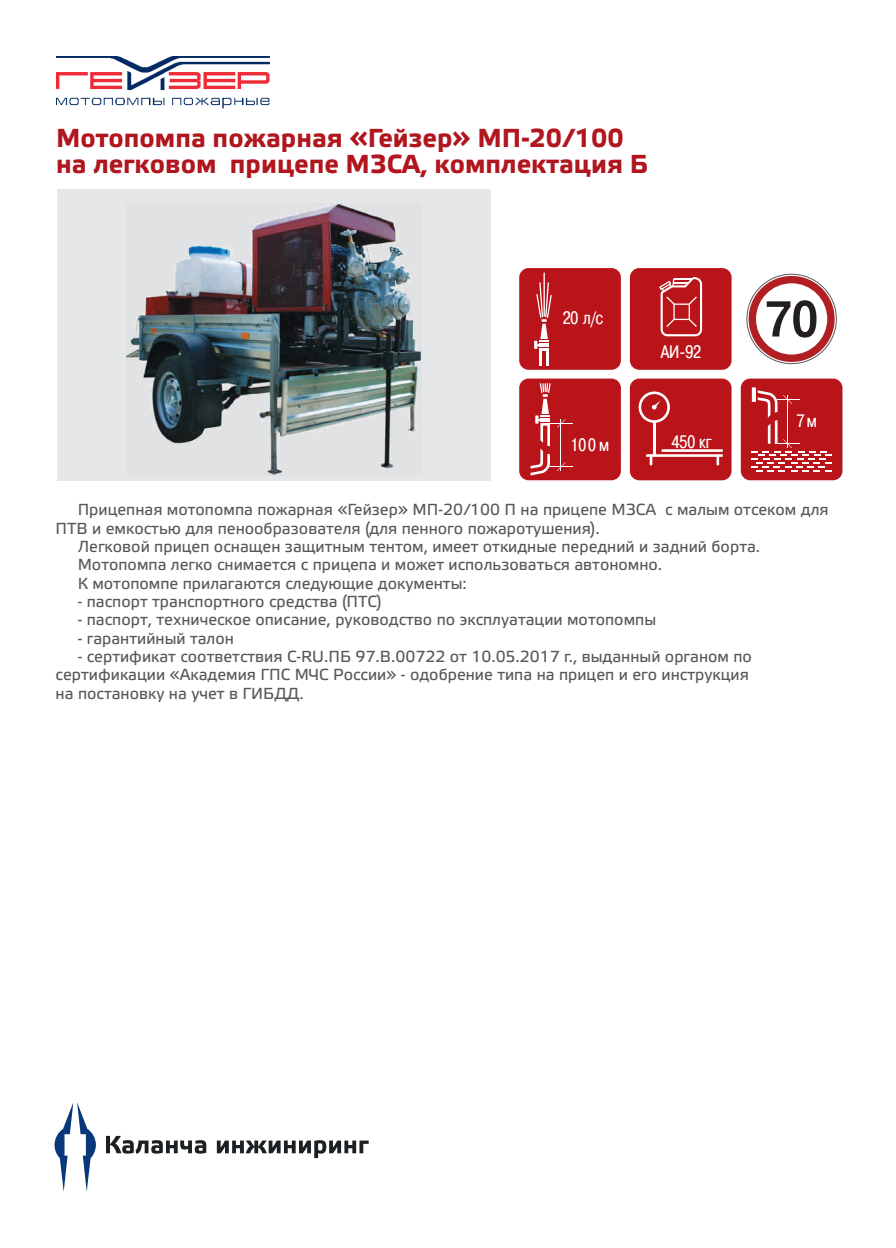
<style>
.page{position:relative;width:896px;height:1248px;background:#fff}
.page>*{position:absolute;margin:0;border:0;box-sizing:border-box;transform-origin:0 0}
.t1{font:700 26px/26px "Etelka Text Pro";color:#b1151e}
.t2{font:18px "Pragmatica Cond C";color:#fff}
.t3{font:16px/18.4px "Etelka Text Pro";color:#57585a}
</style>
<div class="page">
<img style="left:57px;top:57px;width:212px;height:52px">
<svg style="left:106px;top:1135px;width:100px;height:18px"></svg>
<svg style="left:217px;top:1140px;width:152px;height:17px"></svg>
<svg style="left:55px;top:1102px;width:41px;height:89px"></svg>
<div style="left:57px;top:189px;width:434px;height:291px;background:#e6e7e9"></div>
<img style="left:126px;top:203px;width:295px;height:272px">
<div style="left:519px;top:268px;width:102px;height:102px;background:#b8141a;border-radius:9px"></div>
<hr style="left:543px;top:272px;width:2px;height:45px;background:#fff">
<hr style="left:539px;top:348px;width:3px;height:17px;background:#fff">
<hr style="left:546px;top:348px;width:3px;height:17px;background:#fff">
<svg style="left:534px;top:282px;width:18px;height:69px"></svg>
<div style="left:519px;top:378px;width:102px;height:102px;background:#b8141a;border-radius:9px"></div>
<svg style="left:530px;top:383px;width:42px;height:92px"></svg>
<div style="left:630px;top:268px;width:101px;height:102px;background:#b8141a;border-radius:9px"></div>
<svg style="left:659px;top:277px;width:43px;height:59px"></svg>
<svg style="left:748px;top:276px;width:86px;height:86px"></svg>
<div style="left:630px;top:378px;width:101px;height:102px;background:#b8141a;border-radius:9px"></div>
<svg style="left:638px;top:391px;width:32px;height:32px"></svg>
<hr style="left:653px;top:421px;width:2px;height:34px;background:#fff">
<hr style="left:661px;top:449px;width:62px;height:3px;background:#fff">
<svg style="left:646px;top:454px;width:77px;height:12px"></svg>
<div style="left:741px;top:378px;width:101px;height:102px;background:#b8141a;border-radius:9px"></div>
<svg style="left:751px;top:390px;width:80px;height:81px"></svg>
<hr style="left:752px;top:387px;width:4px;height:15px;background:#fff">
<h1 class="t1" style="left:56px;top:127px;width:594px">Мотопомпа пожарная «Гейзер» МП-20/100 на легковом прицепе МЗСА, комплектация Б</h1>
<p class="t2" style="left:563px;top:307px;width:42px">20 ë/ñ</p>
<p class="t2" style="left:570px;top:435px;width:41px">100ì</p>
<p class="t2" style="left:661px;top:341px;width:41px">ÀÈ-92</p>
<p class="t2" style="left:672px;top:431px;width:41px">450 êã</p>
<p class="t2" style="left:797px;top:410px;width:22px">7 ì</p>
<p class="t3" style="left:78px;top:502px;width:752px">Прицепная мотопомпа пожарная «Гейзер» МП-20/100 П на прицепе МЗСА с малым отсеком для</p>
<p class="t3" style="left:56px;top:520px;width:545px">ПТВ и емкостью для пенообразователя (для пенного пожаротушения).</p>
<p class="t3" style="left:78px;top:538px;width:684px">Легковой прицеп оснащен защитным тентом, имеет откидные передний и задний борта.</p>
<p class="t3" style="left:78px;top:557px;width:586px">Мотопомпа легко снимается с прицепа и может использоваться автономно.</p>
<p class="t3" style="left:78px;top:575px;width:391px">К мотопомпе прилагаются следующие документы:</p>
<p class="t3" style="left:78px;top:593px;width:305px">- паспорт транспортного средства (ПТС)</p>
<p class="t3" style="left:78px;top:612px;width:580px">- паспорт, техническое описание, руководство по эксплуатации мотопомпы</p>
<p class="t3" style="left:78px;top:630px;width:158px">- гарантийный талон</p>
<p class="t3" style="left:56px;top:648px;width:698px;text-indent:22px">- сертификат соответствия C-RU.ПБ 97.В.00722 от 10.05.2017 г., выданный органом по сертификации «Академия ГПС МЧС России» - одобрение типа на прицеп и его инструкция на постановку на учет в ГИБДД.</p>
</div>
